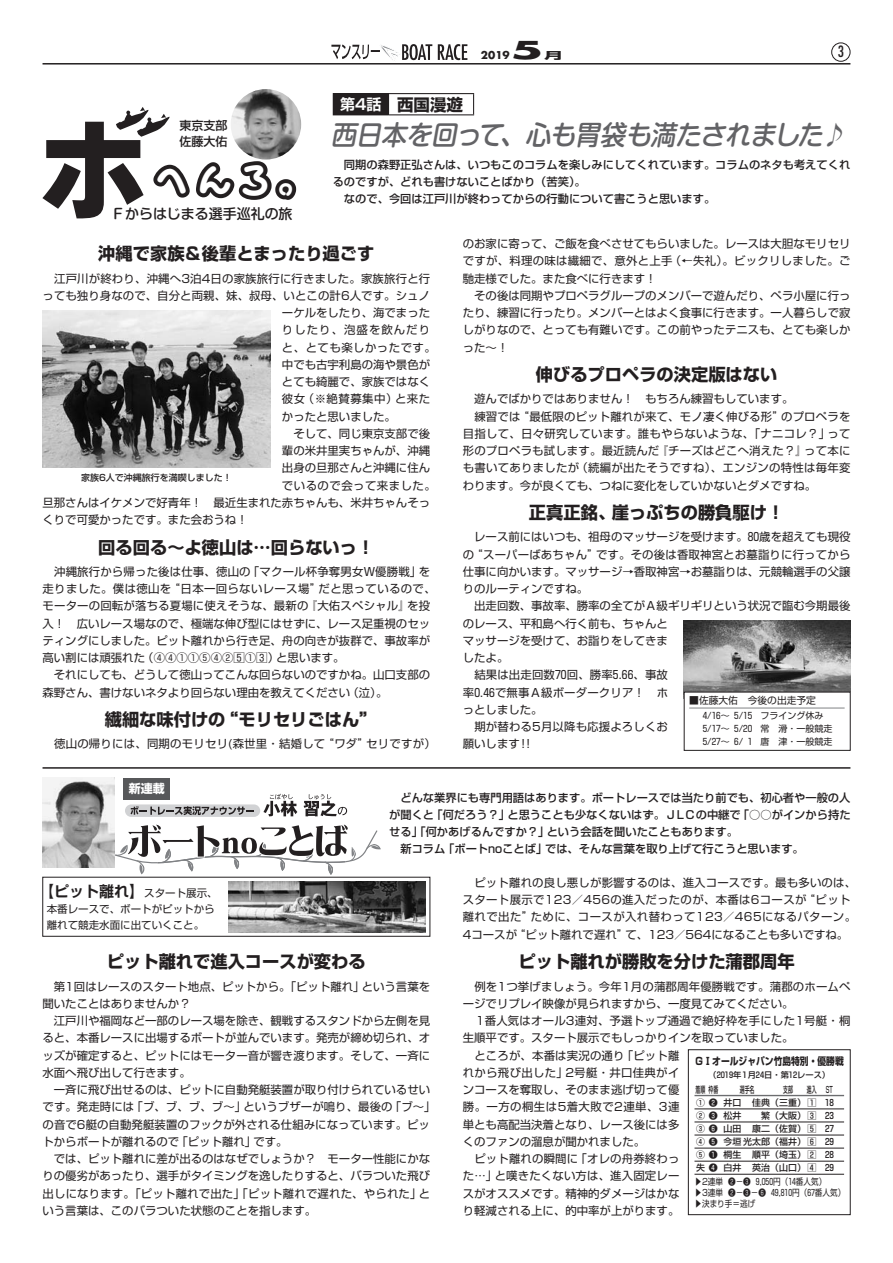
<style>
.page{position:relative;width:893px;height:1263px;background:#fff}
.page>*{position:absolute;margin:0;border:0;box-sizing:border-box;transform-origin:0 0}
.t1{font:700 35.85px "Lalapop Std";color:#fff}
.t2{font:italic 500 27px "Shin M Go Pro";color:#636366;scale:.94 1}
.t3{font:700 24px "Futura Std";color:#231f20;scale:2 1}
.t4{font:700 17.25px "Shin Go Pro";color:#231f20}
.t5{font:700 16.5px "Shin Go Pro";color:#231f20}
.t6{font:condensed 15.15px "Futura Std";color:#231f20}
.t7{font:700 15px "Shin Go Pro De";color:#231f20}
.t8{font:500 13.95px "Shin M Go Pro";color:#231f20}
.t9{font:500 12px/16.5px "Shin Go Pro";color:#231f20}
.t10{font:700 12px "Shin Go Pro";color:#fff}
.t11{font:11.4px/17.2px "Shin Go Pro";color:#231f20}
.t12{font:11.4px/17.2px "Shin Go Pro";letter-spacing:.025em;color:#231f20}
.t13{font:11.4px "Shin Go Pro";letter-spacing:.04em;color:#231f20}
.t14{font:11.4px "Shin Go Pro";letter-spacing:.02em;color:#231f20}
.t15{font:11.4px "Shin Go Pro";letter-spacing:.09em;color:#231f20}
.t16{font:500 11.25px/17.1px "Shin Go Pro";color:#231f20}
.t17{font:10.5px/15.8px "Shin Go Pro";color:#231f20}
.t18{font:700 10.5px "Futura Std";color:#231f20}
.t19{font:700 10.35px "Shin Go Pro";color:#231f20;scale:.85 1}
.t20{font:9.75px "Shin Go Pro";color:#231f20}
.t21{font:700 9.75px "Shin Go Pro";color:#231f20;scale:2 1}
.t22{font:500 9px/13px "Shin Go Pro";color:#231f20;text-align:justify}
.t23{font:9px/10.9px "Shin Go Pro";color:#231f20;scale:.85 1}
.t24{font:9px/12.8px "Shin Go Pro";color:#231f20}
.t25{font:500 9px/13px "Shin Go Pro";color:#231f20;scale:.55 1}
.t26{font:500 8.25px "Shin Go Pro";color:#231f20}
.s1{font-family:"Shin Go Pro De";font-size:15px;color:#fff}
.s2{font-family:"Shin Go Pro";font-weight:400;font-size:10.5px}
</style>
<div class="page">
<div style="left:831px;top:43px;width:19px;height:19px;border:1px solid #231f20;border-radius:50%"></div>
<hr style="left:43px;top:63px;width:807px;height:2px;background:#231f20">
<svg style="left:331px;top:44px;width:101px;height:17px"></svg>
<svg style="left:438px;top:44px;width:29px;height:16px"></svg>
<svg style="left:263px;top:794px;width:34px;height:22px"></svg>
<svg style="left:304px;top:794px;width:43px;height:22px"></svg>
<div style="left:125px;top:804px;width:135px;height:13px;background:#d1d2d4;border-radius:6px"></div>
<svg style="left:130px;top:806px;width:124px;height:9px"></svg>
<svg style="left:110px;top:824px;width:271px;height:51px"></svg>
<img style="left:231px;top:89px;width:70px;height:71px;border-radius:35px">
<div style="left:333px;top:94px;width:56px;height:21px;background:#231f20"></div>
<hr style="left:333px;top:93px;width:56px;height:1px;background:#231f20">
<hr style="left:389px;top:93px;width:85px;height:1px;background:#231f20">
<svg style="left:473px;top:94px;width:1px;height:20px"></svg>
<hr style="left:389px;top:114px;width:85px;height:1px;background:#231f20">
<svg style="left:42px;top:107px;width:258px;height:111px"></svg>
<img style="left:43px;top:310px;width:228px;height:158px">
<img style="left:684px;top:621px;width:166px;height:71px">
<div style="left:684px;top:692px;width:166px;height:59px;border:1px solid #231f20"></div>
<hr style="left:689px;top:707px;width:156px;height:1px;background:#808285">
<hr style="left:43px;top:767px;width:807px;height:2px;background:#231f20">
<img style="left:43px;top:778px;width:72px;height:89px">
<div style="left:124px;top:778px;width:46px;height:21px;background:#57585a"></div>
<img style="left:228px;top:881px;width:198px;height:51px">
<div style="left:688px;top:1049px;width:162px;height:166px;background:#fff;border:1px solid #231f20"></div>
<hr style="left:694px;top:1095px;width:150px;height:1px;background:#6c6d70">
<hr style="left:694px;top:1109px;width:150px;height:1px;background:#231f20">
<hr style="left:694px;top:1122px;width:150px;height:1px;background:#231f20">
<hr style="left:694px;top:1135px;width:150px;height:1px;background:#231f20">
<hr style="left:694px;top:1148px;width:150px;height:1px;background:#231f20">
<hr style="left:694px;top:1161px;width:150px;height:1px;background:#231f20">
<hr style="left:694px;top:1174px;width:150px;height:1px;background:#231f20">
<p class="t9" style="left:179px;top:116px;width:50px">東京支部佐藤大佑</p>
<h1 class="t1" style="left:154px;top:153px;width:161px">へんろ。</h1>
<p class="t8" style="left:111px;top:202px;width:183px">Ｆからはじまる選手巡礼の旅</p>
<h3 class="t5" style="left:340px;top:91px;width:124px"><span class="s1">第4話</span> 西国漫遊</h3>
<p class="t18" style="left:481px;top:48px;width:30px">2019</p>
<h3 class="t3" style="left:511px;top:35px;width:18px">5</h3>
<p class="t21" style="left:544px;top:48px;width:11px">月</p>
<h3 class="t6" style="left:838px;top:43px;width:8px">3</h3>
<h2 class="t2" style="left:331px;top:113px;width:556px">西日本を回って、心も胃袋も満たされました♪</h2>
<p class="t16" style="left:333px;top:155px;width:519px">　同期の森野正弘さんは、いつもこのコラムを楽しみにしてくれています。コラムのネタも考えてくれるのですが、どれも書けないことばかり（苦笑）。<br>　なので、今回は江戸川が終わってからの行動について書こうと思います。</p>
<h3 class="t4" style="left:98px;top:240px;width:277px">沖縄で家族＆後輩とまったり過ごす</h3>
<p class="t11" style="left:43px;top:268px;width:389px">　江戸川が終わり、沖縄へ3泊4日の家族旅行に行きました。家族旅行と行</p>
<p class="t11" style="left:43px;top:286px;width:389px">っても独り身なので、自分と両親、妹、叔母、いとこの計6人です。シュノ</p>
<p class="t11" style="left:282px;top:303px;width:150px">ーケルをしたり、海でまった</p>
<p class="t15" style="left:282px;top:321px;width:150px">りしたり、泡盛を飲んだり</p>
<p class="t13" style="left:282px;top:338px;width:155px">と、とても楽しかったです。</p>
<p class="t11" style="left:282px;top:355px;width:150px">中でも古宇利島の海や景色が</p>
<p class="t11" style="left:282px;top:372px;width:150px">とても綺麗で、家族ではなく</p>
<p class="t13" style="left:282px;top:390px;width:150px">彼女（※絶賛募集中）と来た</p>
<p class="t11" style="left:282px;top:406px;width:116px">かったと思いました。</p>
<p class="t11" style="left:282px;top:424px;width:150px">　そして、同じ東京支部で後</p>
<p class="t11" style="left:282px;top:441px;width:150px">輩の米井里実ちゃんが、沖縄</p>
<p class="t11" style="left:282px;top:458px;width:150px">出身の旦那さんと沖縄に住ん</p>
<p class="t13" style="left:282px;top:476px;width:155px">でいるので会って来ました。</p>
<p class="t11" style="left:43px;top:493px;width:389px">旦那さんはイケメンで好青年！　最近生まれた赤ちゃんも、米井ちゃんそっ</p>
<p class="t11" style="left:43px;top:510px;width:207px">くりで可愛かったです。また会おうね！</p>
<h3 class="t4" style="left:98px;top:533px;width:277px">回る回る〜よ徳山は…回らないっ！</h3>
<p class="t11" style="left:43px;top:562px;width:395px">　沖縄旅行から帰った後は仕事、徳山の「マクール杯争奪男女Ｗ優勝戦」を走りました。僕は徳山を“日本一回らないレース場”だと思っているので、モーターの回転が落ちる夏場に使えそうな、最新の『大佑スペシャル』を投入！　広いレース場なので、極端な伸び型にはせずに、レース足重視のセッティングにしました。ピット離れから行き足、舟の向きが抜群で、事故率が高い割には頑張れた（④④①①⑤④②5①3）と思います。<br>　それにしても、どうして徳山ってこんな回らないのですかね。山口支部の森野さん、書けないネタより回らない理由を教えてください（泣）。</p>
<h3 class="t4" style="left:105px;top:706px;width:273px">繊細な味付けの“モリセリごはん”</h3>
<p class="t14" style="left:43px;top:735px;width:395px">　徳山の帰りには、同期のモリセリ(森世里・結婚して“ワダ”セリですが）</p>
<p class="t22" style="left:81px;top:470px;width:152px">家族6人で沖縄旅行を満喫しました！</p>
<p class="t11" style="left:463px;top:234px;width:389px">のお家に寄って、ご飯を食べさせてもらいました。レースは大胆なモリセリですが、料理の味は繊細で、意外と上手（←失礼）。ビックリしました。ご馳走様でした。また食べに行きます！<br>　その後は同期やプロペラグループのメンバーで遊んだり、ペラ小屋に行ったり、練習に行ったり。メンバーとはよく食事に行きます。一人暮らしで寂しがりなので、とっても有難いです。この前やったテニスも、とても楽しかった〜！</p>
<h3 class="t4" style="left:536px;top:361px;width:243px">伸びるプロペラの決定版はない</h3>
<p class="t11" style="left:463px;top:389px;width:389px">　遊んでばかりではありません！　もちろん練習もしています。<br>　練習では“最低限のピット離れが来て、モノ凄く伸びる形”のプロペラを目指して、日々研究しています。誰もやらないような、「ナニコレ？」って形のプロペラも試します。最近読んだ『チーズはどこへ消えた？』って本にも書いてありましたが（続編が出たそうですね）、エンジンの特性は毎年変わります。今が良くても、つねに変化をしていかないとダメですね。</p>
<h3 class="t4" style="left:529px;top:499px;width:257px">正真正銘、崖っぷちの勝負駆け！</h3>
<p class="t11" style="left:463px;top:527px;width:389px">　レース前にはいつも、祖母のマッサージを受けます。80歳を超えても現役の“スーパーばあちゃん”です。その後は香取神宮とお墓詣りに行ってから仕事に向かいます。マッサージ→香取神宮→お墓詣りは、元競輪選手の父譲りのルーティンですね。<br>　出走回数、事故率、勝率の全てがＡ級ギリギリという状況で臨む今期最後のレース、平和島へ行く前も、ちゃんと<br>マッサージを受けて、お詣りをしてきま<br>したよ。<br>　結果は出走回数70回、勝率5.66、事故<br>率0.46で無事Ａ級ボーダークリア！　ホ<br>っとしました。<br>　期が替わる5月以降も応援よろしくお<br>願いします!!</p>
<p class="t20" style="left:689px;top:692px;width:128px">■佐藤大佑　今後の出走予定</p>
<p class="t24" style="left:703px;top:708px;width:131px">4/16〜 5/15 フライング休み<br>5/17〜 5/20 常　滑・一般競走<br>5/27〜 6/ 1 唐　津・一般競走</p>
<p class="t10" style="left:129px;top:779px;width:37px">新連載</p>
<p class="t16" style="left:389px;top:787px;width:463px">　どんな業界にも専門用語はあります。ボートレースでは当たり前でも、初心者や一般の人が聞くと「何だろう？」と思うことも少なくないはず。ＪＬＣの中継で「○○がインから持たせる」「何かあげるんですか？」という会話を聞いたこともあります。<br>　新コラム「ボートnoことば」では、そんな言葉を取り上げて行こうと思います。</p>
<h3 class="t7" style="left:39px;top:879px;width:180px">【ピット離れ】<span class="s2">スタート展示、</span></h3>
<p class="t17" style="left:47px;top:900px;width:169px">本番レースで、ボートがピットから離れて競走水面に出ていくこと。</p>
<h3 class="t4" style="left:107px;top:948px;width:260px">ピット離れで進入コースが変わる</h3>
<p class="t11" style="left:43px;top:976px;width:395px">　第1回はレースのスタート地点、ピットから。「ピット離れ」という言葉を聞いたことはありませんか？<br>　江戸川や福岡など一部のレース場を除き、観戦するスタンドから左側を見ると、本番レースに出場するボートが並んでいます。発売が締め切られ、オッズが確定すると、ピットにはモーター音が響き渡ります。そして、一斉に水面へ飛び出して行きます。<br>　一斉に飛び出せるのは、ピットに自動発艇装置が取り付けられているせいです。発走時には「ブ、ブ、ブ、ブ〜」というブザーが鳴り、最後の「ブ〜」の音で6艇の自動発艇装置のフックが外される仕組みになっています。ピットからボートが離れるので「ピット離れ」です。<br>　では、ピット離れに差が出るのはなぜでしょうか？　モーター性能にかなりの優劣があったり、選手がタイミングを逸したりすると、バラついた飛び出しになります。「ピット離れで出た」「ピット離れで遅れた、やられた」という言葉は、このバラついた状態のことを指します。</p>
<p class="t12" style="left:463px;top:873px;width:395px">　ピット離れの良し悪しが影響するのは、進入コースです。最も多いのは、スタート展示で123／456の進入だったのが、本番は6コースが“ピット離れで出た”ために、コースが入れ替わって123／465になるパターン。4コースが“ピット離れで遅れ”て、123／564になることも多いですね。</p>
<h3 class="t4" style="left:519px;top:948px;width:277px">ピット離れが勝敗を分けた蒲郡周年</h3>
<p class="t11" style="left:463px;top:976px;width:389px">　例を1つ挙げましょう。今年1月の蒲郡周年優勝戦です。蒲郡のホームページでリプレイ映像が見られますから、一度見てみてください。<br>　1番人気はオール3連対、予選トップ通過で絶好枠を手にした1号艇・桐生順平です。スタート展示でもしっかりインを取っていました。<br>　ところが、本番は実況の通り「ピット離<br>れから飛び出した」2号艇・井口佳典がイ<br>ンコースを奪取し、そのまま逃げ切って優<br>勝。一方の桐生は5着大敗で2連単、3連<br>単とも高配当決着となり、レース後には多<br>くのファンの溜息が聞かれました。<br>　ピット離れの瞬間に「オレの舟券終わっ<br>た…」と嘆きたくない方は、進入固定レー<br>スがオススメです。精神的ダメージはかな<br>り軽減される上に、的中率が上がります。</p>
<p class="t19" style="left:695px;top:1053px;width:177px">ＧⅠオールジャパン竹島特別・優勝戦</p>
<p class="t26" style="left:708px;top:1068px;width:123px">（2019年1月24日・第12レース）</p>
<p class="t25" style="left:696px;top:1081px;width:43px">着順 枠番</p>
<p class="t25" style="left:740px;top:1081px;width:28px">選手名</p>
<p class="t25" style="left:783px;top:1081px;width:19px">支部</p>
<p class="t25" style="left:696px;top:1081px;width:252px;text-indent:111px">進入 ST<br>① ❷ 井口 佳典（三重）1 18<br>②❸ 松井</p>
<p class="t22" style="left:696px;top:1108px;width:139px;text-indent:65px">繁（大阪） 3 23<br>③ ❻ 山田 康二（佐賀）5 27<br>④ ❺ 今垣光太郎（福井） 6 29<br>⑤ ❶ 桐生 順平（埼玉）2 28失 ❹ 白井 英治（山口）4 29</p>
<p class="t23" style="left:694px;top:1175px;width:179px">▶2連単 ❷－❸ 9,050円（14番人気）<br>▶3連単 ❷－❸－❻ 49,810円（67番人気）▶決まり手＝逃げ</p>
</div>
